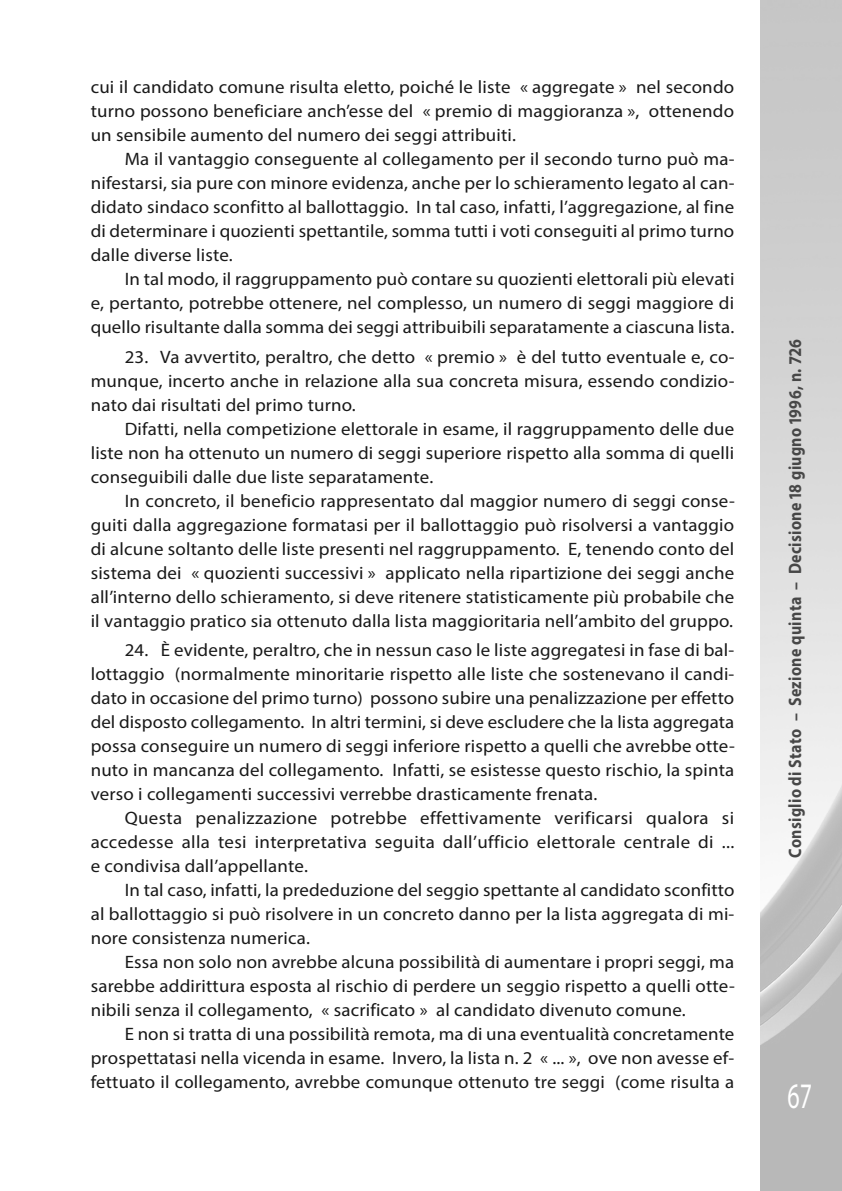
<style>
.page{position:relative;width:842px;height:1191px;background:#fff}
.page>*{position:absolute;margin:0;border:0;box-sizing:border-box;transform-origin:0 0}
.t1{font:36px "Myriad Pro";color:#fff;scale:.67 1}
.t2{font:18px/24px "Myriad Pro";letter-spacing:.01em;color:#191919;text-align:justify;scale:1.05 1}
.t3{font:700 18px "Myriad Pro";letter-spacing:.02em;color:#474747;scale:.88 1}
</style>
<div class="page">
<img style="left:761px;top:0;width:81px;height:1191px">
<p class="t2" style="left:91px;top:76px;width:614px">cui il candidato comune risulta eletto, poiché le liste « aggregate » nel secondo turno possono beneficiare anch’esse del « premio di maggioranza », ottenendo un sensibile aumento del numero dei seggi attribuiti.</p>
<p class="t2" style="left:91px;top:148px;width:615px;text-indent:34px">Ma il vantaggio conseguente al collegamento per il secondo turno può ma&shy;nifestarsi, sia pure con minore evidenza, anche per lo schieramento legato al can&shy;didato sindaco sconfitto al ballottaggio. In tal caso, infatti, l’aggregazione, al fine di determinare i quozienti spettantile, somma tutti i voti conseguiti al primo turno dalle diverse liste.</p>
<p class="t2" style="left:91px;top:268px;width:614px;text-indent:34px">In tal modo, il raggruppamento può contare su quozienti elettorali più elevati e, pertanto, potrebbe ottenere, nel complesso, un numero di seggi maggiore di quello risultante dalla somma dei seggi attribuibili separatamente a ciascuna lista.</p>
<p class="t2" style="left:91px;top:346px;width:615px;text-indent:34px">23. Va avvertito, peraltro, che detto « premio » è del tutto eventuale e, co&shy;munque, incerto anche in relazione alla sua concreta misura, essendo condizio&shy;nato dai risultati del primo turno.</p>
<p class="t2" style="left:91px;top:418px;width:614px;text-indent:34px">Difatti, nella competizione elettorale in esame, il raggruppamento delle due liste non ha ottenuto un numero di seggi superiore rispetto alla somma di quelli conseguibili dalle due liste separatamente.</p>
<p class="t2" style="left:91px;top:490px;width:615px;text-indent:34px">In concreto, il beneficio rappresentato dal maggior numero di seggi conse&shy;guiti dalla aggregazione formatasi per il ballottaggio può risolversi a vantaggio di alcune soltanto delle liste presenti nel raggruppamento. E, tenendo conto del sistema dei « quozienti successivi » applicato nella ripartizione dei seggi anche all’interno dello schieramento, si deve ritenere statisticamente più probabile che il vantaggio pratico sia ottenuto dalla lista maggioritaria nell’ambito del gruppo.</p>
<p class="t2" style="left:91px;top:640px;width:615px;text-indent:34px">24. È evidente, peraltro, che in nessun caso le liste aggregatesi in fase di bal&shy;lottaggio (normalmente minoritarie rispetto alle liste che sostenevano il candi&shy;dato in occasione del primo turno) possono subire una penalizzazione per effetto del disposto collegamento. In altri termini, si deve escludere che la lista aggregata possa conseguire un numero di seggi inferiore rispetto a quelli che avrebbe otte&shy;nuto in mancanza del collegamento. Infatti, se esistesse questo rischio, la spinta verso i collegamenti successivi verrebbe drasticamente frenata.</p>
<p class="t2" style="left:91px;top:808px;width:614px;text-indent:34px">Questa penalizzazione potrebbe effettivamente verificarsi qualora si accedesse alla tesi interpretativa seguita dall’ufficio elettorale centrale di ... e condivisa dall’appellante.</p>
<p class="t2" style="left:91px;top:880px;width:615px;text-indent:34px">In tal caso, infatti, la prededuzione del seggio spettante al candidato sconfitto al ballottaggio si può risolvere in un concreto danno per la lista aggregata di mi&shy;nore consistenza numerica.</p>
<p class="t2" style="left:91px;top:951px;width:615px;text-indent:34px">Essa non solo non avrebbe alcuna possibilità di aumentare i propri seggi, ma sarebbe addirittura esposta al rischio di perdere un seggio rispetto a quelli otte&shy;nibili senza il collegamento, « sacrificato » al candidato divenuto comune.</p>
<p class="t2" style="left:91px;top:1023px;width:614px;text-indent:34px">E non si tratta di una possibilità remota, ma di una eventualità concretamente prospettatasi nella vicenda in esame. Invero, la lista n. 2 « ... », ove non avesse ef&shy;fettuato il collegamento, avrebbe comunque ottenuto tre seggi (come risulta a</p>
<p class="t3" style="left:788px;top:857px;width:590px;rotate:-90deg">Consiglio di Stato – Sezione quinta – Decisione 18 giugno 1996, n. 726</p>
<h1 class="t1" style="left:787px;top:1082px;width:38px">67</h1>
</div>
